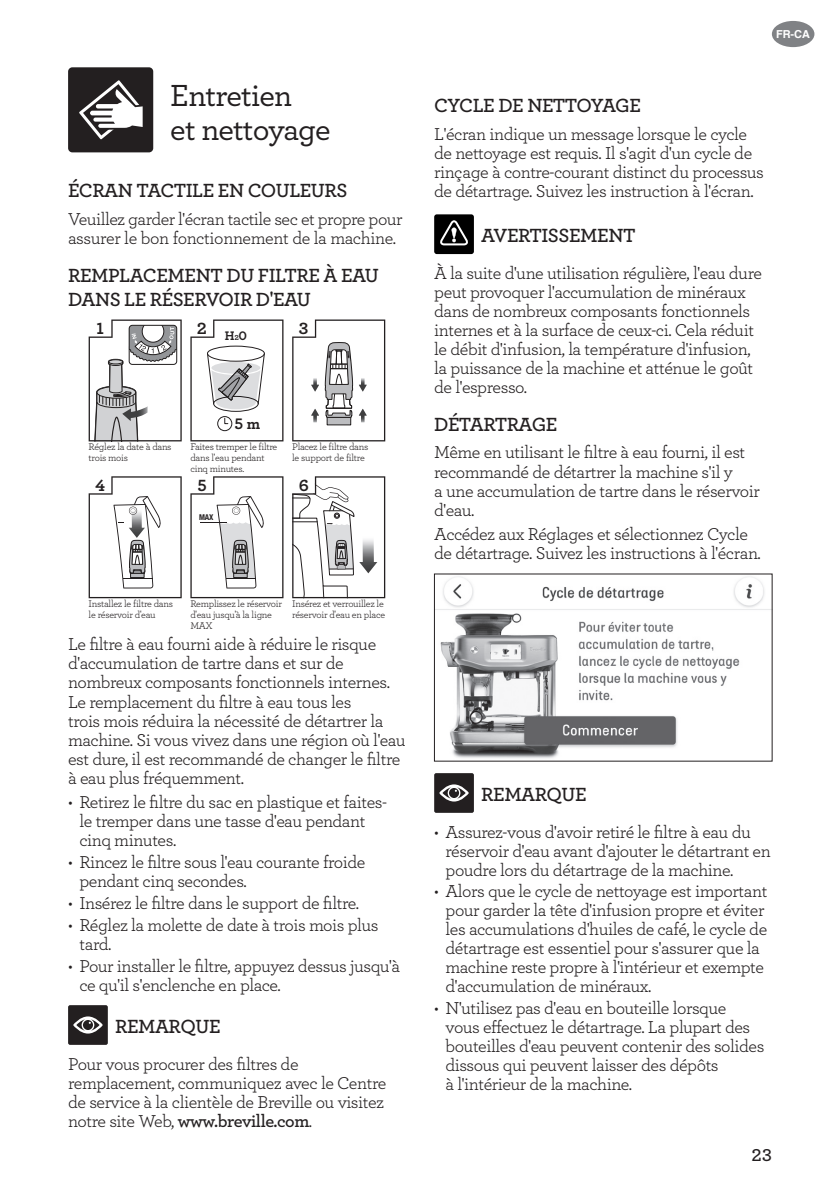
<style>
.page{position:relative;width:840px;height:1191px;background:#fff}
.page>*{position:absolute;margin:0;border:0;box-sizing:border-box;transform-origin:0 0}
.t1{font:500 32px/34px "Archer";letter-spacing:-.025em;color:#231f20}
.t2{font:600 20px/24px "Archer";letter-spacing:-.025em;color:#231f20}
.t3{font:600 20px "Archer";letter-spacing:-.045em;color:#231f20}
.t4{font:18px/19px "Archer";letter-spacing:-.025em;color:#231f20}
.t5{font:600 18px "Archer";color:#231f20}
.t6{font:17px "Archer Bold LF";color:#231f20}
.t7{font:16px "Archer Bold LF";color:#231f20}
.t8{font:13px "Archer Bold LF";color:#231f20}
.t9{font:700 11px "Helvetica World";color:#fff}
.t10{font:10px/11px "Archer Book LF";letter-spacing:-.025em;color:#231f20}
.t11{font:700 condensed 8px "Helvetica Neue LT Std";color:#231f20}
.s1{font-size:7.6px}
.s2{font-weight:600}
</style>
<div class="page">
<div style="left:771px;top:21px;width:43px;height:26px;background:#808285;border-radius:50%"></div>
<svg style="left:190px;top:319px;width:93px;height:122px"></svg>
<svg style="left:89px;top:319px;width:93px;height:122px"></svg>
<div style="left:129px;top:325px;width:48px;height:40px;border:1px solid #211e1e;border-radius:3px"></div>
<svg style="left:292px;top:319px;width:93px;height:122px"></svg>
<svg style="left:89px;top:476px;width:93px;height:122px"></svg>
<svg style="left:190px;top:476px;width:93px;height:122px"></svg>
<svg style="left:292px;top:476px;width:93px;height:122px"></svg>
<div style="left:68px;top:1005px;width:40px;height:39px;background:#231f20;border-radius:2px"></div>
<svg style="left:73px;top:1016px;width:30px;height:17px"></svg>
<div style="left:434px;top:214px;width:39px;height:40px;background:#000;border-radius:3px"></div>
<svg style="left:440px;top:220px;width:28px;height:25px"></svg>
<img style="left:436px;top:576px;width:334px;height:183px">
<div style="left:434px;top:773px;width:39px;height:40px;background:#231f20;border-radius:2px"></div>
<svg style="left:439px;top:784px;width:29px;height:17px"></svg>
<div style="left:68px;top:67px;width:85px;height:85px;background:#231f20;border-radius:4px"></div>
<svg style="left:79px;top:80px;width:64px;height:59px"></svg>
<h1 class="t1" style="left:170px;top:77px;width:162px">Entretien<br>et nettoyage</h1>
<p class="t2" style="left:68px;top:178px;width:280px">ÉCRAN TACTILE EN COULEURS</p>
<p class="t4" style="left:68px;top:209px;width:335px">Veuillez garder l'écran tactile sec et propre pour assurer le bon fonctionnement de la machine.</p>
<p class="t2" style="left:68px;top:262px;width:312px">REMPLACEMENT DU FILTRE À EAU<br>DANS LE RÉSERVOIR D'EAU</p>
<p class="t6" style="left:96px;top:317px;width:9px">1</p>
<p class="t6" style="left:197px;top:317px;width:11px">2</p>
<p class="t6" style="left:299px;top:317px;width:11px">3</p>
<p class="t8" style="left:225px;top:327px;width:24px">H<span class="s1">2</span>0</p>
<p class="t7" style="left:234px;top:413px;width:27px">5 m</p>
<p class="t10" style="left:89px;top:441px;width:84px">Réglez la date à dans trois mois</p>
<p class="t10" style="left:190px;top:441px;width:88px">Faites tremper le filtre dans l'eau pendant cinq minutes.</p>
<p class="t10" style="left:292px;top:441px;width:78px">Placez le filtre dans le support de filtre</p>
<p class="t6" style="left:95px;top:474px;width:11px">4</p>
<p class="t6" style="left:197px;top:474px;width:11px">5</p>
<p class="t6" style="left:298px;top:474px;width:11px">6</p>
<p class="t11" style="left:199px;top:513px;width:16px">MAX</p>
<p class="t10" style="left:89px;top:598px;width:86px">Installez le filtre dans le réservoir d'eau</p>
<p class="t10" style="left:190px;top:598px;width:93px">Remplissez le réservoir d'eau jusqu'à la ligne<br>MAX</p>
<p class="t10" style="left:292px;top:598px;width:94px">Insérez et verrouillez le réservoir d'eau en place</p>
<p class="t4" style="left:68px;top:634px;width:339px">Le filtre à eau fourni aide à réduire le risque d'accumulation de tartre dans et sur de nombreux composants fonctionnels internes.<br>Le remplacement du filtre à eau tous les<br>trois mois réduira la nécessité de détartrer la machine. Si vous vivez dans une région où l'eau est dure, il est recommandé de changer le filtre à eau plus fréquemment.</p>
<p class="t4" style="left:79px;top:792px;width:309px;text-indent:-11px">• Retirez le filtre du sac en plastique et faites&shy;le tremper dans une tasse d'eau pendant cinq minutes.</p>
<p class="t4" style="left:79px;top:851px;width:287px;text-indent:-11px">• Rincez le filtre sous l'eau courante froide pendant cinq secondes.</p>
<p class="t4" style="left:68px;top:892px;width:292px">• Insérez le filtre dans le support de filtre.</p>
<p class="t4" style="left:79px;top:914px;width:300px;text-indent:-11px">• Réglez la molette de date à trois mois plus tard.</p>
<p class="t4" style="left:79px;top:955px;width:322px;text-indent:-11px">• Pour installer le filtre, appuyez dessus jusqu'à ce qu'il s'enclenche en place.</p>
<p class="t2" style="left:115px;top:1013px;width:107px">REMARQUE</p>
<p class="t4" style="left:68px;top:1053px;width:319px">Pour vous procurer des filtres de remplacement, communiquez avec le Centre de service à la clientèle de Breville ou visitez notre site Web, <span class="s2">www.breville.com</span>.</p>
<p class="t9" style="left:775px;top:28px;width:35px">FR-CA</p>
<p class="t3" style="left:434px;top:91px;width:208px">CYCLE DE NETTOYAGE</p>
<p class="t4" style="left:434px;top:124px;width:331px">L'écran indique un message lorsque le cycle de nettoyage est requis. Il s'agit d'un cycle de rinçage à contre-courant distinct du processus de détartrage. Suivez les instruction à l'écran.</p>
<p class="t2" style="left:481px;top:222px;width:156px">AVERTISSEMENT</p>
<p class="t4" style="left:434px;top:262px;width:329px">À la suite d'une utilisation régulière, l'eau dure peut provoquer l'accumulation de minéraux dans de nombreux composants fonctionnels internes et à la surface de ceux-ci. Cela réduit le débit d'infusion, la température d'infusion, la puissance de la machine et atténue le goût de l'espresso.</p>
<p class="t2" style="left:434px;top:411px;width:125px">DÉTARTRAGE</p>
<p class="t4" style="left:434px;top:442px;width:327px">Même en utilisant le filtre à eau fourni, il est recommandé de détartrer la machine s'il y<br>a une accumulation de tartre dans le réservoir d'eau.</p>
<p class="t4" style="left:434px;top:524px;width:328px">Accédez aux Réglages et sélectionnez Cycle de détartrage. Suivez les instructions à l'écran.</p>
<p class="t2" style="left:481px;top:781px;width:107px">REMARQUE</p>
<p class="t4" style="left:445px;top:821px;width:326px;text-indent:-11px">• Assurez-vous d'avoir retiré le filtre à eau du réservoir d'eau avant d'ajouter le détartrant en poudre lors du détartrage de la machine.</p>
<p class="t4" style="left:445px;top:881px;width:323px;text-indent:-11px">• Alors que le cycle de nettoyage est important pour garder la tête d'infusion propre et éviter les accumulations d'huiles de café, le cycle de détartrage est essentiel pour s'assurer que la machine reste propre à l'intérieur et exempte d'accumulation de minéraux.</p>
<p class="t4" style="left:445px;top:998px;width:320px;text-indent:-11px">• N'utilisez pas d'eau en bouteille lorsque vous effectuez le détartrage. La plupart des bouteilles d'eau peuvent contenir des solides dissous qui peuvent laisser des dépôts<br>à l'intérieur de la machine.</p>
<p class="t5" style="left:751px;top:1141px;width:22px">23</p>
</div>
